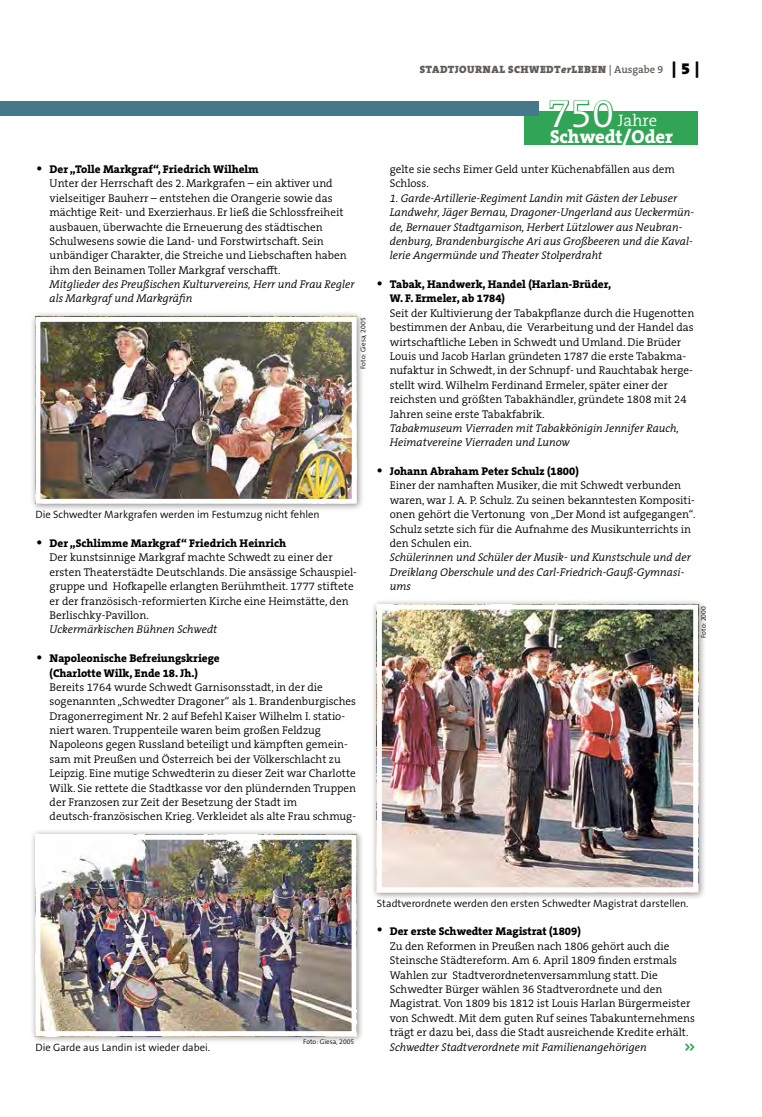
<style>
.page{position:relative;width:762px;height:1117px;background:#fff}
.page>*{position:absolute;margin:0;border:0;box-sizing:border-box;transform-origin:0 0}
.t1{font:300 40px "The Serif B W4";color:#fff}
.t2{font:800 18.75px "The Serif B W8";color:#fff}
.t3{font:300 16.75px "The Serif B W4";color:#fff}
.t4{font:800 13px "The Serif B W8";color:#32a456;scale:.87 1}
.t5{font:300 11.25px/14.4px "The Serif B W4";color:#000}
.t6{font:italic 300 11.25px/14.4px "The Serif B W4";color:#000}
.t7{font:800 11.25px/14.4px "The Serif B W8";color:#000}
.t8{font:300 10.62px "The Sans B W4";color:#000}
.t9{font:900 10.62px "The Serif B W9";letter-spacing:.045em;color:#615c58}
.t10{font:300 6.88px "The Sans B W4";color:#000}
.s1{font-family:"The Serif B W4";font-weight:300;font-size:18.75px}
.s2{font-style:italic}
.s3{font-family:"The Serif B W6";font-weight:600}
.s4{font-size:16.25px;color:#000}
</style>
<div class="page">
<div style="left:524px;top:111px;width:174px;height:33px;background:#32a456"></div>
<svg style="left:549px;top:100px;width:64px;height:11px"></svg>
<div style="left:30px;top:311px;width:334px;height:200px;background:#000;opacity:.45"></div>
<img style="left:41px;top:323px;width:310px;height:174px">
<div style="left:35px;top:317px;width:322px;height:186px;border:5px solid #fff"></div>
<div style="left:30px;top:828px;width:334px;height:215px;background:#000;opacity:.45"></div>
<img style="left:41px;top:840px;width:309px;height:189px">
<div style="left:35px;top:834px;width:321px;height:201px;border:5px solid #fff"></div>
<div style="left:371px;top:598px;width:335px;height:301px;background:#000;opacity:.45"></div>
<img style="left:383px;top:610px;width:309px;height:276px">
<div style="left:377px;top:604px;width:321px;height:288px;border:5px solid #fff"></div>
<div style="left:0;top:101px;width:539px;height:14px;background:#45788a"></div>
<p class="t7" style="left:35px;top:162px;width:225px"><span class="s1">•</span> Der „Tolle Markgraf“, Friedrich Wilhelm</p>
<p class="t5" style="left:50px;top:176px;width:298px">Unter der Herrschaft des 2. Markgrafen – ein aktiver und vielseitiger Bauherr – entstehen die Orangerie sowie das mächtige Reit- und Exerzierhaus. Er ließ die Schlossfreiheit ausbauen, überwachte die Erneuerung des städtischen Schulwesens sowie die Land- und Forstwirtschaft. Sein unbändiger Charakter, die Streiche und Liebschaften haben ihm den Beinamen Toller Markgraf verschafft.</p>
<p class="t6" style="left:50px;top:277px;width:306px">Mitglieder des Preußischen Kulturvereins, Herr und Frau Regler als Markgraf und Markgräfin</p>
<p class="t10" style="left:359px;top:368px;width:53px;rotate:-90deg">Foto: Giesa, 2005</p>
<p class="t8" style="left:35px;top:507px;width:286px">Die Schwedter Markgrafen werden im Festumzug nicht fehlen</p>
<p class="t7" style="left:35px;top:536px;width:252px"><span class="s1">•</span> Der „Schlimme Markgraf“ Friedrich Heinrich</p>
<p class="t5" style="left:50px;top:550px;width:309px">Der kunstsinnige Markgraf machte Schwedt zu einer der ersten Theaterstädte Deutschlands. Die ansässige Schauspiel&shy;gruppe und Hofkapelle erlangten Berühmtheit. 1777 stiftete er der französisch-reformierten Kirche eine Heimstätte, den Berlischky-Pavillon.</p>
<p class="t6" style="left:50px;top:622px;width:169px">Uckermärkischen Bühnen Schwedt</p>
<p class="t7" style="left:50px;top:651px;width:172px;text-indent:-14px"><span class="s1">•</span> Napoleonische Befreiungskriege (Charlotte Wilk, Ende 18. Jh.)</p>
<p class="t5" style="left:50px;top:679px;width:308px">Bereits 1764 wurde Schwedt Garnisonsstadt, in der die sogenannten „Schwedter Dragoner“ als 1. Brandenburgisches Dragonerregiment Nr. 2 auf Befehl Kaiser Wilhelm I. statio&shy;niert waren. Truppenteile waren beim großen Feldzug Napoleons gegen Russland beteiligt und kämpften gemein&shy;sam mit Preußen und Österreich bei der Völkerschlacht zu Leipzig. Eine mutige Schwedterin zu dieser Zeit war Charlotte Wilk. Sie rettete die Stadtkasse vor den plündernden Truppen der Franzosen zur Zeit der Besetzung der Stadt im deutsch-französischen Krieg. Verkleidet als alte Frau schmug-</p>
<p class="t9" style="left:420px;top:63px;width:281px">STADTJOURNAL SCHWEDT<span class="s2">er</span>LEBEN <span class="s3">| Ausgabe 9</span> <span class="s4">| 5 |</span></p>
<h1 class="t1" style="left:548px;top:88px;width:68px">750</h1>
<h3 class="t3" style="left:618px;top:110px;width:41px">Jahre</h3>
<h2 class="t2" style="left:550px;top:124px;width:125px">Schwedt/Oder</h2>
<p class="t5" style="left:390px;top:162px;width:286px">gelte sie sechs Eimer Geld unter Küchenabfällen aus dem<br>Schloss.</p>
<p class="t6" style="left:390px;top:191px;width:306px">1. Garde-Artillerie-Regiment Landin mit Gästen der Lebuser Landwehr, Jäger Bernau, Dragoner-Ungerland aus Ueckermün&shy;de, Bernauer Stadtgarnison, Herbert Lützlower aus Neubran&shy;denburg, Brandenburgische Ari aus Großbeeren und die Kaval&shy;lerie Angermünde und Theater Stolperdraht</p>
<p class="t7" style="left:390px;top:277px;width:223px;text-indent:-14px"><span class="s1">•</span> Tabak, Handwerk, Handel (Harlan-Brüder,<br>W. F. Ermeler, ab 1784)</p>
<p class="t5" style="left:390px;top:306px;width:306px">Seit der Kultivierung der Tabakpflanze durch die Hugenotten bestimmen der Anbau, die Verarbeitung und der Handel das wirtschaftliche Leben in Schwedt und Umland. Die Brüder Louis und Jacob Harlan gründeten 1787 die erste Tabakma&shy;nufaktur in Schwedt, in der Schnupf- und Rauchtabak herge&shy;stellt wird. Wilhelm Ferdinand Ermeler, später einer der reichsten und größten Tabakhändler, gründete 1808 mit 24<br>Jahren seine erste Tabakfabrik.</p>
<p class="t6" style="left:390px;top:421px;width:291px">Tabakmuseum Vierraden mit Tabakkönigin Jennifer Rauch,<br>Heimatvereine Vierraden und Lunow</p>
<p class="t7" style="left:376px;top:464px;width:205px"><span class="s1">•</span> Johann Abraham Peter Schulz (1800)</p>
<p class="t5" style="left:390px;top:478px;width:307px">Einer der namhaften Musiker, die mit Schwedt verbunden waren, war J. A. P. Schulz. Zu seinen bekanntesten Kompositi&shy;onen gehört die Vertonung von „Der Mond ist aufgegangen“.<br>Schulz setzte sich für die Aufnahme des Musikunterrichts in den Schulen ein.</p>
<p class="t6" style="left:390px;top:550px;width:302px">Schülerinnen und Schüler der Musik- und Kunstschule und der<br>Dreiklang Oberschule und des Carl-Friedrich-Gauß-Gymnasi&shy;ums</p>
<p class="t10" style="left:699px;top:637px;width:33px;rotate:-90deg">Foto: 2000</p>
<p class="t8" style="left:35px;top:1039px;width:176px">Die Garde aus Landin ist wieder dabei.</p>
<p class="t10" style="left:303px;top:1036px;width:53px">Foto: Giesa, 2005</p>
<p class="t8" style="left:377px;top:896px;width:313px">Stadtverordnete werden den ersten Schwedter Magistrat darstellen.</p>
<p class="t7" style="left:376px;top:924px;width:207px"><span class="s1">•</span> Der erste Schwedter Magistrat (1809)</p>
<p class="t5" style="left:390px;top:938px;width:307px">Zu den Reformen in Preußen nach 1806 gehört auch die Steinsche Städtereform. Am 6. April 1809 finden erstmals Wahlen zur Stadtverordnetenversammlung statt. Die Schwedter Bürger wählen 36 Stadtverordnete und den Magistrat. Von 1809 bis 1812 ist Louis Harlan Bürgermeister von Schwedt. Mit dem guten Ruf seines Tabakunternehmens trägt er dazu bei, dass die Stadt ausreichende Kredite erhält.</p>
<p class="t6" style="left:390px;top:1039px;width:258px">Schwedter Stadtverordnete mit Familienangehörigen</p>
<p class="t4" style="left:684px;top:1037px;width:14px">&gt;&gt;</p>
</div>
